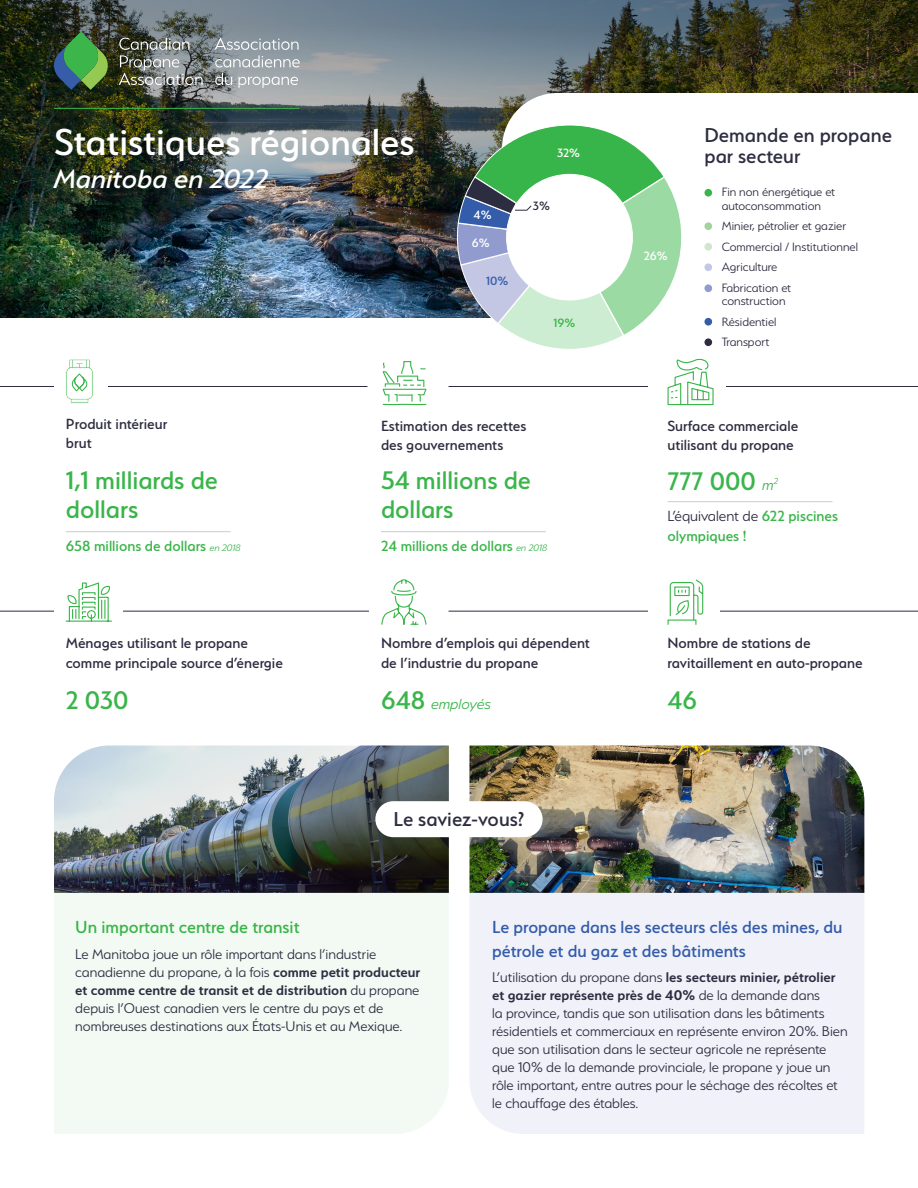
<style>
.page{position:relative;width:918px;height:1188px;background:#fff}
.page>*{position:absolute;margin:0;border:0;box-sizing:border-box;transform-origin:0 0}
.t1{font:500 42px "Serenity";color:#fff}
.t2{font:italic 500 30px "Serenity";color:#fff}
.t3{font:500 28.5px/28.5px "Serenity";color:#3ab54a}
.t4{font:500 22.5px/21px "Serenity";color:#2d2d41}
.t5{font:500 19.5px/23.4px "Serenity";color:#335caa}
.t6{font:500 19.5px "Serenity";color:#3ab54a}
.t7{font:500 16.5px/19.5px "Serenity";color:#2d2d41}
.t8{font:500 16.5px/19.8px "Serenity";color:#3ab54a}
.t9{font:italic 300 16.5px "Serenity";color:#3ab54a}
.t10{font:300 15.75px/18px "Serenity";color:#2d2d41}
.t11{font:300 13.5px/13.5px "Serenity";color:#2d2d41}
.t12{font:500 13.5px "Serenity";color:#fff}
.t13{font:500 13.5px "Serenity";color:#3ab54a}
.t14{font:500 13.5px "Serenity";color:#335caa}
.t15{font:500 13.5px "Serenity";color:#2d2d41}
.s1{font-weight:300;font-style:italic;font-size:10.5px}
.s2{font-weight:500;font-style:normal;font-size:28.5px}
.s3{font-weight:300;font-style:italic;font-size:16.5px}
.s4{font-weight:300;color:#2d2d41}
.s5{font-weight:600}
</style>
<div class="page">
<img style="left:0;top:0;width:918px;height:318px">
<svg style="left:502px;top:93px;width:416px;height:227px"></svg>
<svg style="left:215px;top:38px;width:85px;height:50px;background:#a3abb0"></svg>
<img style="left:119px;top:38px;width:84px;height:47px">
<svg style="left:52px;top:31px;width:58px;height:59px;background:#3d7144"></svg>
<hr style="left:54px;top:108px;width:246px;height:1px;background:#3ab54a">
<div style="left:470px;top:893px;width:394px;height:241px;background:#f1f2f9"></div>
<div style="left:54px;top:893px;width:395px;height:241px;background:#f3faf3"></div>
<img style="left:54px;top:746px;width:395px;height:147px">
<img style="left:470px;top:746px;width:394px;height:147px">
<div style="left:375px;top:801px;width:168px;height:36px;background:#fff;border-radius:18px"></div>
<svg style="left:667px;top:358px;width:47px;height:48px"></svg>
<hr style="left:668px;top:501px;width:164px;height:1px;background:#cecbd0">
<hr style="left:448px;top:386px;width:200px;height:1px;background:#2d2d41">
<hr style="left:0;top:386px;width:54px;height:1px;background:#2d2d41">
<hr style="left:108px;top:386px;width:260px;height:1px;background:#2d2d41">
<svg style="left:382px;top:361px;width:45px;height:45px"></svg>
<svg style="left:66px;top:359px;width:28px;height:45px"></svg>
<hr style="left:726px;top:386px;width:192px;height:1px;background:#2d2d41">
<hr style="left:448px;top:611px;width:200px;height:1px;background:#2d2d41">
<svg style="left:65px;top:582px;width:47px;height:40px"></svg>
<hr style="left:123px;top:611px;width:246px;height:1px;background:#2d2d41">
<hr style="left:0;top:611px;width:54px;height:1px;background:#2d2d41">
<svg style="left:667px;top:579px;width:37px;height:46px"></svg>
<svg style="left:381px;top:579px;width:46px;height:46px"></svg>
<hr style="left:720px;top:611px;width:198px;height:1px;background:#2d2d41">
<svg style="left:457px;top:124px;width:240px;height:225px"></svg>
<hr style="left:66px;top:531px;width:165px;height:1px;background:#cecbd0">
<hr style="left:381px;top:531px;width:165px;height:1px;background:#cecbd0">
<div style="left:704px;top:222px;width:8px;height:8px;background:#a3d39c;border-radius:50%"></div>
<div style="left:704px;top:338px;width:8px;height:8px;background:#2d2d41;border-radius:50%"></div>
<div style="left:704px;top:189px;width:8px;height:8px;background:#3ab54a;border-radius:50%"></div>
<div style="left:704px;top:243px;width:8px;height:8px;background:#cfe7ca;border-radius:50%"></div>
<div style="left:704px;top:318px;width:8px;height:8px;background:#335caa;border-radius:50%"></div>
<div style="left:704px;top:284px;width:8px;height:8px;background:#919bcd;border-radius:50%"></div>
<div style="left:704px;top:263px;width:8px;height:8px;background:#c3c7e3;border-radius:50%"></div>
<p class="t1" style="left:54px;top:120px;width:362px">Statistiques régionales</p>
<p class="t2" style="left:54px;top:163px;width:216px">Manitoba en 2022</p>
<p class="t12" style="left:474px;top:208px;width:20px">4%</p>
<p class="t12" style="left:472px;top:236px;width:19px">6%</p>
<p class="t14" style="left:486px;top:274px;width:24px">10%</p>
<p class="t12" style="left:557px;top:145px;width:25px">32%</p>
<p class="t15" style="left:533px;top:199px;width:19px">3%</p>
<p class="t13" style="left:553px;top:316px;width:23px">19%</p>
<p class="t7" style="left:66px;top:414px;width:103px">Produit intérieur brut</p>
<p class="t3" style="left:66px;top:466px;width:154px">1,1 milliards de dollars</p>
<p class="t7" style="left:381px;top:416px;width:147px">Estimation des recettes</p>
<p class="t7" style="left:381px;top:435px;width:124px">des gouvernements</p>
<p class="t3" style="left:381px;top:466px;width:152px">54 millions de dollars</p>
<p class="t8" style="left:66px;top:536px;width:176px">658 millions de dollars <span class="s1">en 2018</span></p>
<p class="t8" style="left:381px;top:536px;width:168px">24 millions de dollars <span class="s1">en 2018</span></p>
<p class="t7" style="left:66px;top:633px;width:219px">Ménages utilisant le propane comme principale source d’énergie</p>
<p class="t3" style="left:66px;top:686px;width:64px">2 030</p>
<p class="t7" style="left:381px;top:633px;width:210px">Nombre d’emplois qui dépendent de l’industrie du propane</p>
<p class="t9" style="left:381px;top:695px;width:112px"><span class="s2">648</span> employés</p>
<p class="t4" style="left:394px;top:808px;width:132px">Le saviez-vous?</p>
<p class="t12" style="left:644px;top:249px;width:25px">26%</p>
<p class="t4" style="left:704px;top:124px;width:189px">Demande en propane par secteur</p>
<p class="t11" style="left:722px;top:185px;width:115px">Fin non énergétique et autoconsommation</p>
<p class="t11" style="left:722px;top:240px;width:138px">Commercial / Institutionnel</p>
<p class="t11" style="left:722px;top:219px;width:126px">Minier, pétrolier et gazier</p>
<p class="t11" style="left:722px;top:260px;width:57px">Agriculture</p>
<p class="t11" style="left:722px;top:281px;width:71px">Fabrication et</p>
<p class="t11" style="left:722px;top:294px;width:65px">construction</p>
<p class="t11" style="left:722px;top:315px;width:56px">Résidentiel</p>
<p class="t11" style="left:722px;top:335px;width:49px">Transport</p>
<p class="t7" style="left:668px;top:416px;width:132px">Surface commerciale utilisant du propane</p>
<p class="t3" style="left:668px;top:467px;width:112px">777 000 <span class="s3">m</span><sup>2</sup></p>
<p class="t8" style="left:668px;top:506px;width:172px"><span class="s4">L’équivalent de</span> 622 piscines olympiques !</p>
<p class="t7" style="left:668px;top:633px;width:197px">Nombre de stations de ravitaillement en auto-propane</p>
<p class="t3" style="left:668px;top:686px;width:31px">46</p>
<p class="t6" style="left:75px;top:917px;width:226px">Un important centre de transit</p>
<p class="t10" style="left:75px;top:945px;width:347px">Le Manitoba joue un rôle important dans l’industrie canadienne du propane, à la fois <span class="s5">comme petit producteur et comme centre de transit et de distribution</span> du propane depuis l’Ouest canadien vers le centre du pays et de nombreuses destinations aux États-Unis et au Mexique.</p>
<p class="t5" style="left:492px;top:915px;width:352px">Le propane dans les secteurs clés des mines, du pétrole et du gaz et des bâtiments</p>
<p class="t10" style="left:492px;top:968px;width:357px">L’utilisation du propane dans <span class="s5">les secteurs minier, pétrolier et gazier représente près de 40%</span> de la demande dans<br>la province, tandis que son utilisation dans les bâtiments résidentiels et commerciaux en représente environ 20%. Bien que son utilisation dans le secteur agricole ne représente que 10% de la demande provinciale, le propane y joue un rôle important, entre autres pour le séchage des récoltes et le chauffage des étables.</p>
</div>
